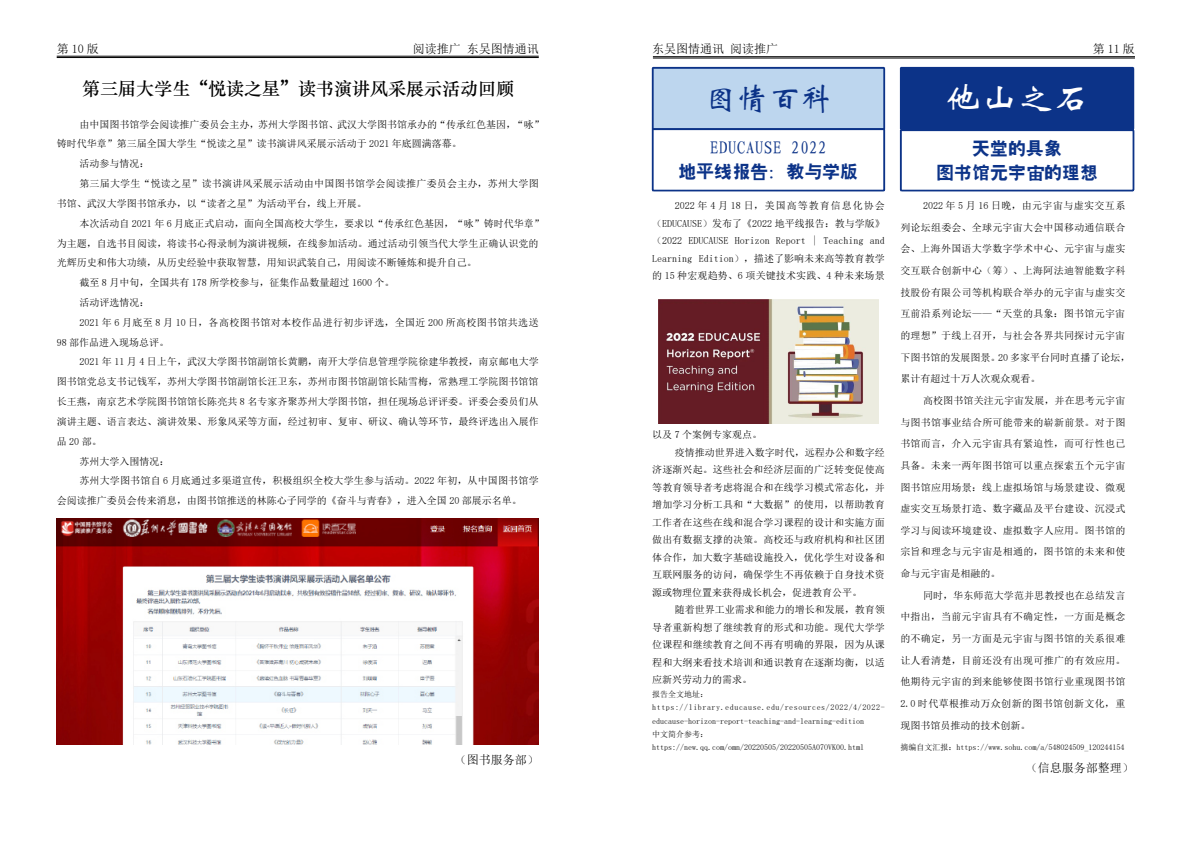
<style>
.page{position:relative;width:1191px;height:842px;background:#fff}
.page>*{position:absolute;margin:0;border:0;box-sizing:border-box;transform-origin:0 0}
.t1{font:36px "ST Xinwei";color:#fff}
.t2{font:32px "ST Xinwei";color:#0c3388}
.t3{font:18px/24px "RS Cu Hei";color:#0c3388;text-align:center}
.t4{font:18px "ST Zhongsong";color:#000}
.t5{font:12px "Sim Sun";color:#000}
.t6{font:10px/21.6px "Sim Sun";letter-spacing:.005em;color:#000;text-align:justify}
.t7{font:10px/21.6px "Sim Sun";letter-spacing:.025em;color:#000}
.t8{font:10px "Sim Sun";letter-spacing:.035em;color:#000}
.t9{font:8px/13.3px "Sim Sun";color:#000}
</style>
<div class="page">
<hr style="left:57px;top:56px;width:482px;height:1px;background:#000">
<hr style="left:57px;top:57px;width:482px;height:1px;background:#000">
<hr style="left:653px;top:56px;width:482px;height:1px;background:#000">
<hr style="left:653px;top:58px;width:482px;height:1px;background:#000">
<img style="left:57px;top:518px;width:482px;height:226px">
<svg style="left:652px;top:67px;width:232px;height:124px"></svg>
<svg style="left:900px;top:67px;width:234px;height:124px"></svg>
<img style="left:659px;top:300px;width:219px;height:123px">
<p class="t5" style="left:57px;top:43px;width:43px">第10版</p>
<p class="t5" style="left:413px;top:43px;width:127px">阅读推广 东吴图情通讯</p>
<p class="t5" style="left:652px;top:43px;width:127px">东吴图情通讯 阅读推广</p>
<p class="t5" style="left:1093px;top:43px;width:43px">第11版</p>
<h3 class="t4" style="left:82px;top:76px;width:434px">第三届大学生“悦读之星”读书演讲风采展示活动回顾</h3>
<p class="t6" style="left:79px;top:113px;width:466px">由中国图书馆学会阅读推广委员会主办，苏州大学图书馆、武汉大学图书馆承办的“传承红色基因，“咏”</p>
<p class="t6" style="left:57px;top:133px;width:406px">铸时代华章”第三届全国大学生“悦读之星”读书演讲风采展示活动于 2021 年底圆满落幕。</p>
<p class="t6" style="left:79px;top:153px;width:72px">活动参与情况：</p>
<p class="t6" style="left:79px;top:173px;width:461px">第三届大学生“悦读之星”读书演讲风采展示活动由中国图书馆学会阅读推广委员会主办，苏州大学图</p>
<p class="t6" style="left:57px;top:193px;width:311px">书馆、武汉大学图书馆承办，以“读者之星”为活动平台，线上开展。</p>
<p class="t6" style="left:79px;top:212px;width:466px">本次活动自 2021 年 6 月底正式启动，面向全国高校大学生，要求以“传承红色基因，“咏”铸时代华章”</p>
<p class="t6" style="left:57px;top:232px;width:483px">为主题，自选书目阅读，将读书心得录制为演讲视频，在线参加活动。通过活动引领当代大学生正确认识党的</p>
<p class="t6" style="left:57px;top:252px;width:421px">光辉历史和伟大功绩，从历史经验中获取智慧，用知识武装自己，用阅读不断锤炼和提升自己。</p>
<p class="t6" style="left:79px;top:272px;width:317px">截至 8 月中旬，全国共有 178 所学校参与，征集作品数量超过 1600 个。</p>
<p class="t6" style="left:79px;top:292px;width:72px">活动评选情况：</p>
<p class="t8" style="left:79px;top:317px;width:461px">2021 年 6 月底至 8 月 10 日，各高校图书馆对本校作品进行初步评选，全国近 200 所高校图书馆共选送</p>
<p class="t6" style="left:57px;top:331px;width:114px">98 部作品进入现场总评。</p>
<p class="t6" style="left:79px;top:351px;width:461px">2021 年 11 月 4 日上午，武汉大学图书馆副馆长黄鹏，南开大学信息管理学院徐建华教授，南京邮电大学</p>
<p class="t6" style="left:57px;top:371px;width:483px">图书馆党总支书记钱军，苏州大学图书馆副馆长汪卫东，苏州市图书馆副馆长陆雪梅，常熟理工学院图书馆馆</p>
<p class="t6" style="left:57px;top:391px;width:483px">长王燕，南京艺术学院图书馆馆长陈亮共 8 名专家齐聚苏州大学图书馆，担任现场总评评委。评委会委员们从</p>
<p class="t6" style="left:57px;top:411px;width:483px">演讲主题、语言表达、演讲效果、形象风采等方面，经过初审、复审、研议、确认等环节，最终评选出入展作</p>
<p class="t6" style="left:57px;top:430px;width:46px">品 20 部。</p>
<p class="t6" style="left:79px;top:450px;width:91px">苏州大学入围情况：</p>
<p class="t6" style="left:79px;top:470px;width:461px">苏州大学图书馆自 6 月底通过多渠道宣传，积极组织全校大学生参与活动。2022 年初，从中国图书馆学</p>
<p class="t6" style="left:57px;top:490px;width:467px">会阅读推广委员会传来消息，由图书馆推送的林陈心子同学的《奋斗与青春》，进入全国 20 部展示名单。</p>
<p class="t5" style="left:455px;top:753px;width:85px">（图书服务部）</p>
<h1 class="t1" style="left:945px;top:81px;width:145px">他山之石</h1>
<h2 class="t2" style="left:704px;top:83px;width:129px">图情百科</h2>
<h3 class="t3" style="left:678px;top:136px;width:181px">EDUCAUSE 2022<br>地平线报告：教与学版</h3>
<h3 class="t3" style="left:936px;top:136px;width:164px">天堂的具象<br>图书馆元宇宙的理想</h3>
<p class="t6" style="left:652px;top:197px;width:234px;line-height:17.5px;text-indent:23px">2022 年 4 月 18 日，美国高等教育信息化协会（EDUCAUSE）发布了《2022 地平线报告：教与学版》（2022 EDUCAUSE Horizon Report | Teaching and Learning Edition），描述了影响未来高等教育教学的 15 种宏观趋势、6 项关键技术实践、4 种未来场景</p>
<p class="t6" style="left:652px;top:424px;width:111px">以及 7 个案例专家观点。</p>
<p class="t6" style="left:675px;top:441px;width:211px">疫情推动世界进入数字时代，远程办公和数字经</p>
<p class="t6" style="left:652px;top:459px;width:234px">济逐渐兴起。这些社会和经济层面的广泛转变促使高</p>
<p class="t6" style="left:652px;top:476px;width:234px">等教育领导者考虑将混合和在线学习模式常态化，并</p>
<p class="t6" style="left:652px;top:494px;width:234px">增加学习分析工具和“大数据”的使用，以帮助教育</p>
<p class="t6" style="left:652px;top:511px;width:234px">工作者在这些在线和混合学习课程的设计和实施方面</p>
<p class="t6" style="left:652px;top:529px;width:234px">做出有数据支撑的决策。高校还与政府机构和社区团</p>
<p class="t6" style="left:652px;top:546px;width:234px">体合作，加大数字基础设施投入，优化学生对设备和</p>
<p class="t6" style="left:652px;top:564px;width:234px">互联网服务的访问，确保学生不再依赖于自身技术资</p>
<p class="t6" style="left:652px;top:581px;width:211px">源或物理位置来获得成长机会，促进教育公平。</p>
<p class="t6" style="left:675px;top:599px;width:211px">随着世界工业需求和能力的增长和发展，教育领</p>
<p class="t6" style="left:652px;top:616px;width:234px">导者重新构想了继续教育的形式和功能。现代大学学</p>
<p class="t6" style="left:652px;top:634px;width:234px">位课程和继续教育之间不再有明确的界限，因为从课</p>
<p class="t6" style="left:652px;top:651px;width:234px">程和大纲来看技术培训和通识教育在逐渐均衡，以适</p>
<p class="t6" style="left:652px;top:669px;width:101px">应新兴劳动力的需求。</p>
<p class="t9" style="left:652px;top:687px;width:234px">报告全文地址：https://library.educause.edu/resources/2022/4/2022- educause-horizon-report-teaching-and-learning-edition<br>中文简介参考：https://new.qq.com/omn/20220505/20220505A07OVK00.html</p>
<p class="t7" style="left:900px;top:195px;width:231px;text-indent:23px">2022 年 5 月 16 日晚，由元宇宙与虚实交互系列论坛组委会、全球元宇宙大会中国移动通信联合会、上海外国语大学数字学术中心、元宇宙与虚实交互联合创新中心（筹）、上海阿法迪智能数字科技股份有限公司等机构联合举办的元宇宙与虚实交互前沿系列论坛——“天堂的具象：图书馆元宇宙的理想”于线上召开，与社会各界共同探讨元宇宙下图书馆的发展图景。20 多家平台同时直播了论坛，累计有超过十万人次观众观看。</p>
<p class="t6" style="left:900px;top:389px;width:226px;text-indent:23px">高校图书馆关注元宇宙发展，并在思考元宇宙与图书馆事业结合所可能带来的崭新前景。对于图书馆而言，介入元宇宙具有紧迫性，而可行性也已具备。未来一两年图书馆可以重点探索五个元宇宙图书馆应用场景：线上虚拟场馆与场景建设、微观虚实交互场景打造、数字藏品及平台建设、沉浸式学习与阅读环境建设、虚拟数字人应用。图书馆的宗旨和理念与元宇宙是相通的，图书馆的未来和使命与元宇宙是相融的。</p>
<p class="t6" style="left:900px;top:584px;width:226px;text-indent:23px">同时，华东师范大学范并思教授也在总结发言中指出，当前元宇宙具有不确定性，一方面是概念的不确定，另一方面是元宇宙与图书馆的关系很难让人看清楚，目前还没有出现可推广的有效应用。他期待元宇宙的到来能够使图书馆行业重现图书馆2.0 时代草根推动万众创新的图书馆创新文化，重现图书馆员推动的技术创新。</p>
<p class="t9" style="left:900px;top:740px;width:225px">摘编自文汇报：https://www.sohu.com/a/548024509_120244154</p>
<p class="t5" style="left:1025px;top:761px;width:109px">（信息服务部整理）</p>
</div>
